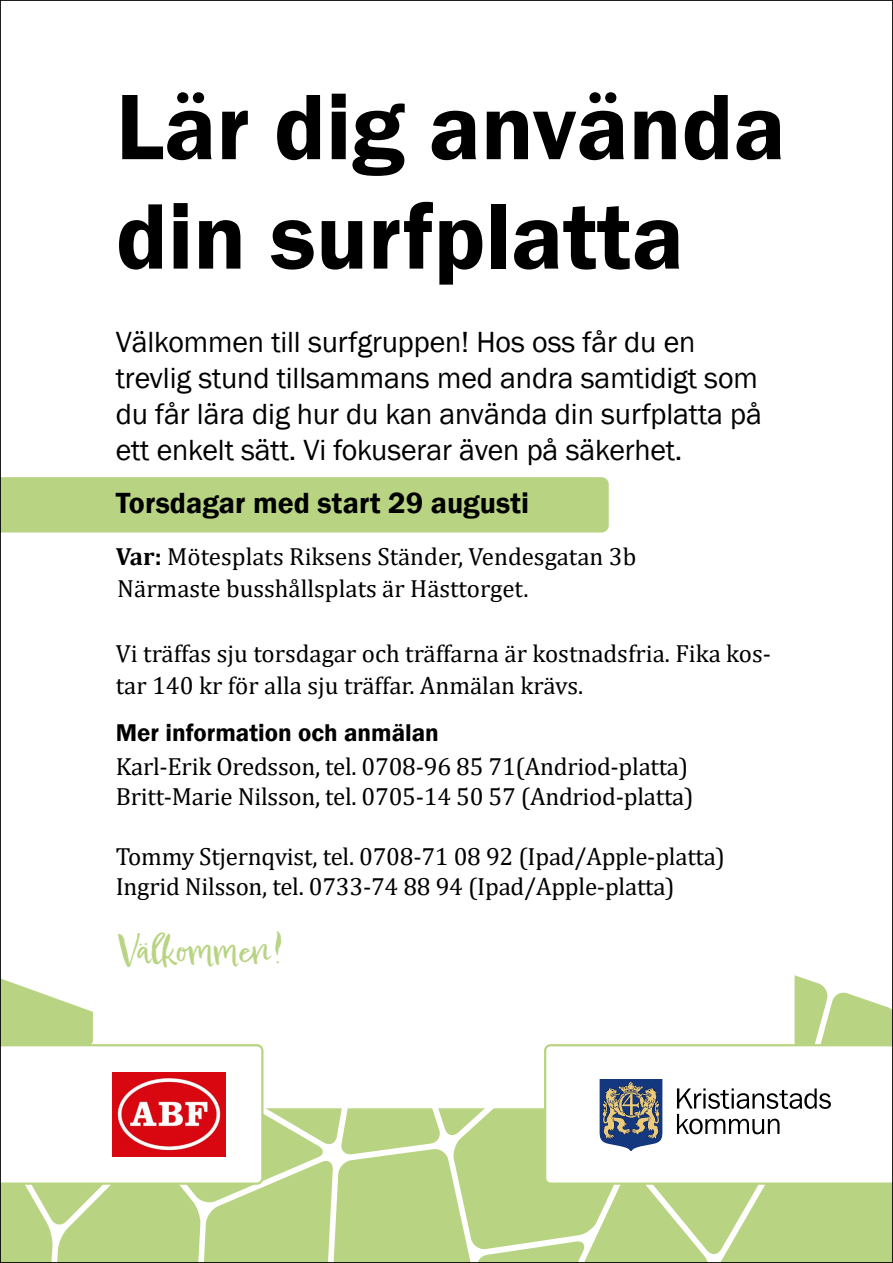
<style>
.page{position:relative;width:893px;height:1263px;background:#fff}
.page>*{position:absolute;margin:0;border:0;box-sizing:border-box;transform-origin:0 0}
.t1{font:600 96.3px/109.4px "Franklin Gothic";color:#000}
.t2{font:37.5px "Epicursive Script";color:#b8d482}
.t3{font:30px/36px "Franklin Gothic";letter-spacing:-.005em;color:#000}
.t4{font:600 30px "Franklin Gothic";color:#000}
.t5{font:24.9px/32.4px "Cambria";letter-spacing:-.01em;color:#000}
.t6{font:600 24.9px "Franklin Gothic";color:#000}
.s1{font-weight:700}
</style>
<div class="page">
<div style="left:2px;top:477px;width:607px;height:55px;background:#b8d482"></div>
<svg style="left:2px;top:975px;width:889px;height:286px"></svg>
<img style="left:112px;top:1072px;width:113px;height:84px">
<h1 class="t1" style="left:116px;top:74px;width:671px">Lär dig använda din surfplatta</h1>
<p class="t3" style="left:116px;top:325px;width:648px">Välkommen till surfgruppen! Hos oss får du en trevlig stund tillsammans med andra samtidigt som du får lära dig hur du kan använda din surfplatta på ett enkelt sätt. Vi fokuserar även på säkerhet.</p>
<p class="t4" style="left:116px;top:485px;width:415px">Torsdagar med start 29 augusti</p>
<p class="t5" style="left:116px;top:540px;width:522px"><span class="s1">Var:</span> Mötesplats Riksens Ständer, Vendesgatan 3b<br>Närmaste busshållsplats är Hästtorget.</p>
<p class="t5" style="left:116px;top:637px;width:657px">Vi träffas sju torsdagar och träffarna är kostnadsfria. Fika kos&shy;tar 140 kr för alla sju träffar. Anmälan krävs.</p>
<p class="t6" style="left:116px;top:717px;width:325px">Mer information och anmälan</p>
<p class="t5" style="left:116px;top:752px;width:579px;line-height:29.8px">Karl-Erik Oredsson, tel. 0708-96 85 71(Andriod-platta)<br>Britt-Marie Nilsson, tel. 0705-14 50 57 (Andriod-platta)</p>
<p class="t5" style="left:116px;top:841px;width:611px;line-height:29.8px">Tommy Stjernqvist, tel. 0708-71 08 92 (Ipad/Apple-platta)<br>Ingrid Nilsson, tel. 0733-74 88 94 (Ipad/Apple-platta)</p>
<h2 class="t2" style="left:116px;top:926px;width:168px">Välkommen!</h2>
</div>
